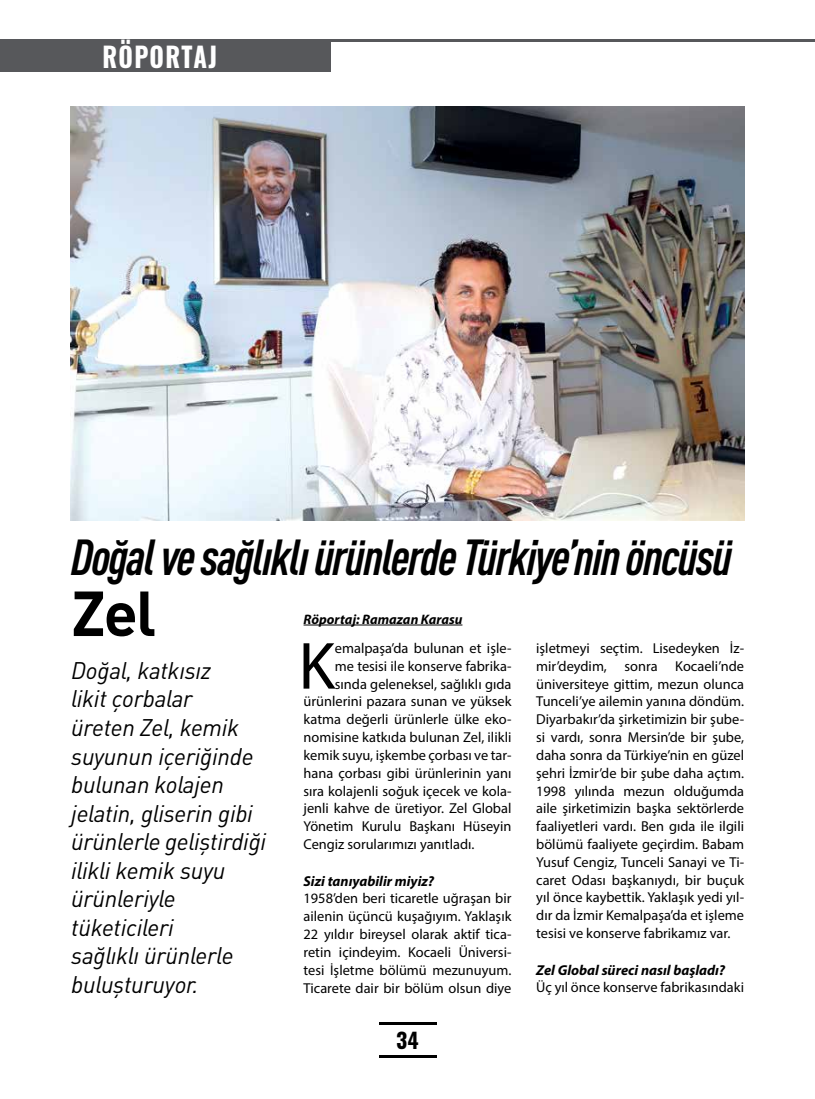
<style>
.page{position:relative;width:815px;height:1099px;background:#fff}
.page>*{position:absolute;margin:0;border:0;box-sizing:border-box;transform-origin:0 0}
.t1{font:67.25px "Myriad Pro";color:#000}
.t2{font:700 62.5px "DIN Pro";color:#000}
.t3{font:italic 700 condensed 49.88px "DIN Pro";letter-spacing:-.03em;color:#000}
.t4{font:700 27.5px "Oswald";letter-spacing:.05em;color:#fff;scale:.9 1}
.t5{font:italic 23.75px/28.5px "DIN Pro";letter-spacing:-.01em;color:#000}
.t6{font:700 21.25px "Oswald";color:#000}
.t7{font:14.38px/17.8px "Myriad Pro";color:#000;text-align:justify}
.t8{font:italic 700 14.38px "Myriad Pro";color:#000}
.t9{font:italic 700 13.75px "Myriad Pro";color:#000}
</style>
<div class="page">
<hr style="left:379px;top:1055px;width:57px;height:3px;background:#000">
<hr style="left:379px;top:1021px;width:57px;height:3px;background:#000">
<img style="left:71px;top:106px;width:673px;height:414px">
<hr style="left:325px;top:39px;width:490px;height:3px;background:#57585b">
<div style="left:0;top:39px;width:330px;height:33px;background:#57585b"></div>
<hr style="left:304px;top:624px;width:158px;height:1px;background:#000">
<h3 class="t4" style="left:103px;top:38px;width:129px">RÖPORTAJ</h3>
<h3 class="t3" style="left:71px;top:520px;width:663px">Doğal ve sağlıklı ürünlerde Türkiye’nin öncüsü</h3>
<h2 class="t2" style="left:71px;top:561px;width:87px">Zel</h2>
<p class="t9" style="left:304px;top:610px;width:160px">Röportaj: Ramazan Karasu</p>
<h3 class="t5" style="left:71px;top:653px;width:196px">Doğal, katkısız<br>likit çorbalar<br>üreten Zel, kemik suyunun içeriğinde bulunan kolajen jelatin, gliserin gibi ürünlerle geliştirdiği ilikli kemik suyu ürünleriyle tüketicileri<br>sağlıklı ürünlerle buluşturuyor.</h3>
<h1 class="t1" style="left:298px;top:624px;width:38px">K</h1>
<p class="t7" style="left:335px;top:639px;width:178px">emalpaşa’da bulunan et işle-</p>
<p class="t7" style="left:335px;top:657px;width:178px">me tesisi ile konserve fabrika-</p>
<p class="t7" style="left:335px;top:674px;width:178px">sında geleneksel, sağlıklı gıda</p>
<p class="t7" style="left:304px;top:692px;width:209px">ürünlerini pazara sunan ve yüksek</p>
<p class="t7" style="left:304px;top:710px;width:209px">katma değerli ürünlerle ülke eko-</p>
<p class="t7" style="left:304px;top:728px;width:209px">nomisine katkıda bulunan Zel, ilikli</p>
<p class="t7" style="left:304px;top:746px;width:209px">kemik suyu, işkembe çorbası ve tar-</p>
<p class="t7" style="left:304px;top:763px;width:209px">hana çorbası gibi ürünlerinin yanı</p>
<p class="t7" style="left:304px;top:781px;width:209px">sıra kolajenli soğuk içecek ve kola-</p>
<p class="t7" style="left:304px;top:799px;width:209px">jenli kahve de üretiyor. Zel Global</p>
<p class="t7" style="left:304px;top:817px;width:209px">Yönetim Kurulu Başkanı Hüseyin</p>
<p class="t7" style="left:304px;top:835px;width:172px">Cengiz sorularımızı yanıtladı.</p>
<p class="t8" style="left:304px;top:871px;width:132px">Sizi tanıyabilir miyiz?</p>
<p class="t7" style="left:304px;top:889px;width:209px">1958’den beri ticaretle uğraşan bir ailenin üçüncü kuşağıyım. Yaklaşık 22 yıldır bireysel olarak aktif tica&shy;retin içindeyim. Kocaeli Üniversi&shy;tesi İşletme bölümü mezunuyum.<br>Ticarete dair bir bölüm olsun diye</p>
<h3 class="t6" style="left:396px;top:1025px;width:24px">34</h3>
<p class="t7" style="left:536px;top:639px;width:209px">işletmeyi seçtim. Lisedeyken İz&shy;mir’deydim, sonra Kocaeli’nde üniversiteye gittim, mezun olunca Tunceli’ye ailemin yanına döndüm.<br>Diyarbakır’da şirketimizin bir şube&shy;si vardı, sonra Mersin’de bir şube, daha sonra da Türkiye’nin en güzel şehri İzmir’de bir şube daha açtım.<br>1998 yılında mezun olduğumda aile şirketimizin başka sektörlerde faaliyetleri vardı. Ben gıda ile ilgili bölümü faaliyete geçirdim. Babam Yusuf Cengiz, Tunceli Sanayi ve Ti&shy;caret Odası başkanıydı, bir buçuk yıl önce kaybettik. Yaklaşık yedi yıl&shy;dır da İzmir Kemalpaşa’da et işleme tesisi ve konserve fabrikamız var.</p>
<p class="t8" style="left:536px;top:960px;width:191px">Zel Global süreci nasıl başladı?</p>
<p class="t7" style="left:536px;top:978px;width:209px">Üç yıl önce konserve fabrikasındaki</p>
</div>
